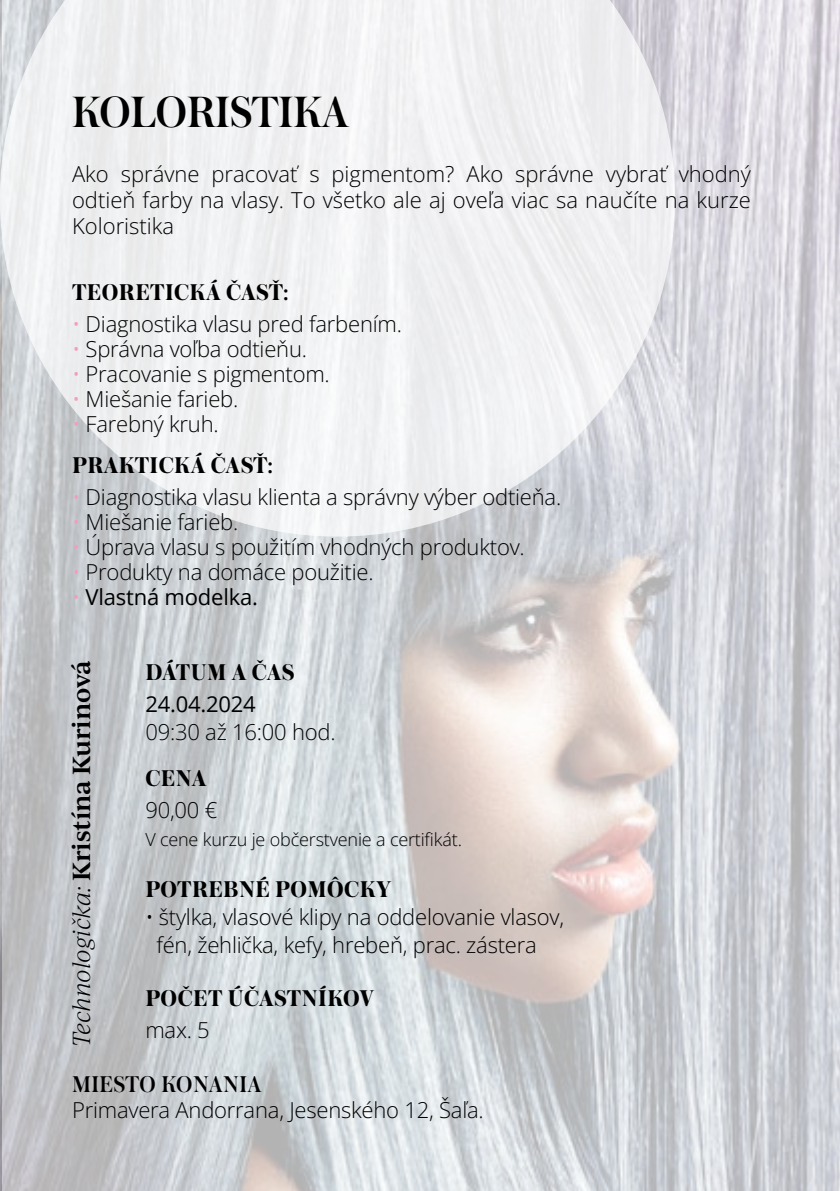
<style>
.page{position:relative;width:840px;height:1191px;background:#fff}
.page>*{position:absolute;margin:0;border:0;box-sizing:border-box;transform-origin:0 0}
.t1{font:500 46px "Austin";color:#000}
.t2{font:700 24px "Austin";letter-spacing:.02em;color:#000}
.t3{font:500 24px "Austin";letter-spacing:.02em;color:#000}
.t4{font:600 23.6px "Ivy Journal";letter-spacing:-.005em;color:#000}
.t5{font:300 22px/26px "Open Sans";letter-spacing:-.01em;color:#000;text-align:justify}
.t6{font:22px "Open Sans";letter-spacing:-.01em;color:#000}
.t7{font:300 18px "Open Sans";letter-spacing:-.01em;color:#000}
.s1{color:#f49cc0}
.s2{font-weight:300;color:#f49cc0}
.s3{font-weight:300;font-style:italic}
</style>
<div class="page">
<img style="left:0;top:0;width:839px;height:1191px">
<svg style="left:0;top:0;width:674px;height:536px;fill:#efeff1"></svg>
<h1 class="t1" style="left:72px;top:80px;width:278px">KOLORISTIKA</h1>
<p class="t5" style="left:72px;top:161px;width:680px">Ako správne pracovať s pigmentom? Ako správne vybrať vhodný odtieň farby na vlasy. To všetko ale aj oveľa viac sa naučíte na kurze Koloristika</p>
<p class="t2" style="left:72px;top:275px;width:217px">TEORETICKÁ ČASŤ:</p>
<p class="t5" style="left:72px;top:311px;width:331px"><span class="s1">•</span> Diagnostika vlasu pred farbením.</p>
<p class="t5" style="left:72px;top:336px;width:236px"><span class="s1">•</span> Správna voľba odtieňu.</p>
<p class="t5" style="left:72px;top:361px;width:259px"><span class="s1">•</span> Pracovanie s pigmentom.</p>
<p class="t5" style="left:72px;top:386px;width:168px"><span class="s1">•</span> Miešanie farieb.</p>
<p class="t5" style="left:72px;top:411px;width:148px"><span class="s1">•</span> Farebný kruh.</p>
<p class="t2" style="left:72px;top:448px;width:202px">PRAKTICKÁ ČASŤ:</p>
<p class="t5" style="left:72px;top:483px;width:490px"><span class="s1">•</span> Diagnostika vlasu klienta a správny výber odtieňa.</p>
<p class="t5" style="left:72px;top:508px;width:168px"><span class="s1">•</span> Miešanie farieb.</p>
<p class="t5" style="left:72px;top:533px;width:454px"><span class="s1">•</span> Úprava vlasu s použitím vhodných produktov.</p>
<p class="t5" style="left:72px;top:558px;width:303px"><span class="s1">•</span> Produkty na domáce použitie.</p>
<p class="t6" style="left:72px;top:582px;width:187px"><span class="s2">•</span> Vlastná modelka.</p>
<p class="t4" style="left:64px;top:1047px;width:388px;rotate:-90deg"><span class="s3">Technologička:</span> Kristína Kurinová</p>
<p class="t2" style="left:145px;top:655px;width:151px">DÁTUM A ČAS</p>
<p class="t6" style="left:145px;top:689px;width:112px">24.04.2024</p>
<p class="t5" style="left:145px;top:718px;width:192px">09:30 až 16:00 hod.</p>
<p class="t2" style="left:145px;top:760px;width:63px">CENA</p>
<p class="t5" style="left:145px;top:796px;width:73px">90,00 €</p>
<p class="t7" style="left:145px;top:827px;width:318px">V cene kurzu je občerstvenie a certifikát.</p>
<p class="t2" style="left:145px;top:872px;width:247px">POTREBNÉ POMÔCKY</p>
<p class="t5" style="left:156px;top:903px;width:409px;line-height:28px;text-indent:-11px">• štylka, vlasové klipy na oddelovanie vlasov, fén, žehlička, kefy, hrebeň, prac. zástera</p>
<p class="t2" style="left:145px;top:980px;width:230px">POČET ÚČASTNÍKOV</p>
<p class="t5" style="left:145px;top:1016px;width:66px">max. 5</p>
<p class="t3" style="left:72px;top:1068px;width:191px">MIESTO KONANIA</p>
<p class="t5" style="left:72px;top:1096px;width:413px">Primavera Andorrana, Jesenského 12, Šaľa.</p>
</div>
